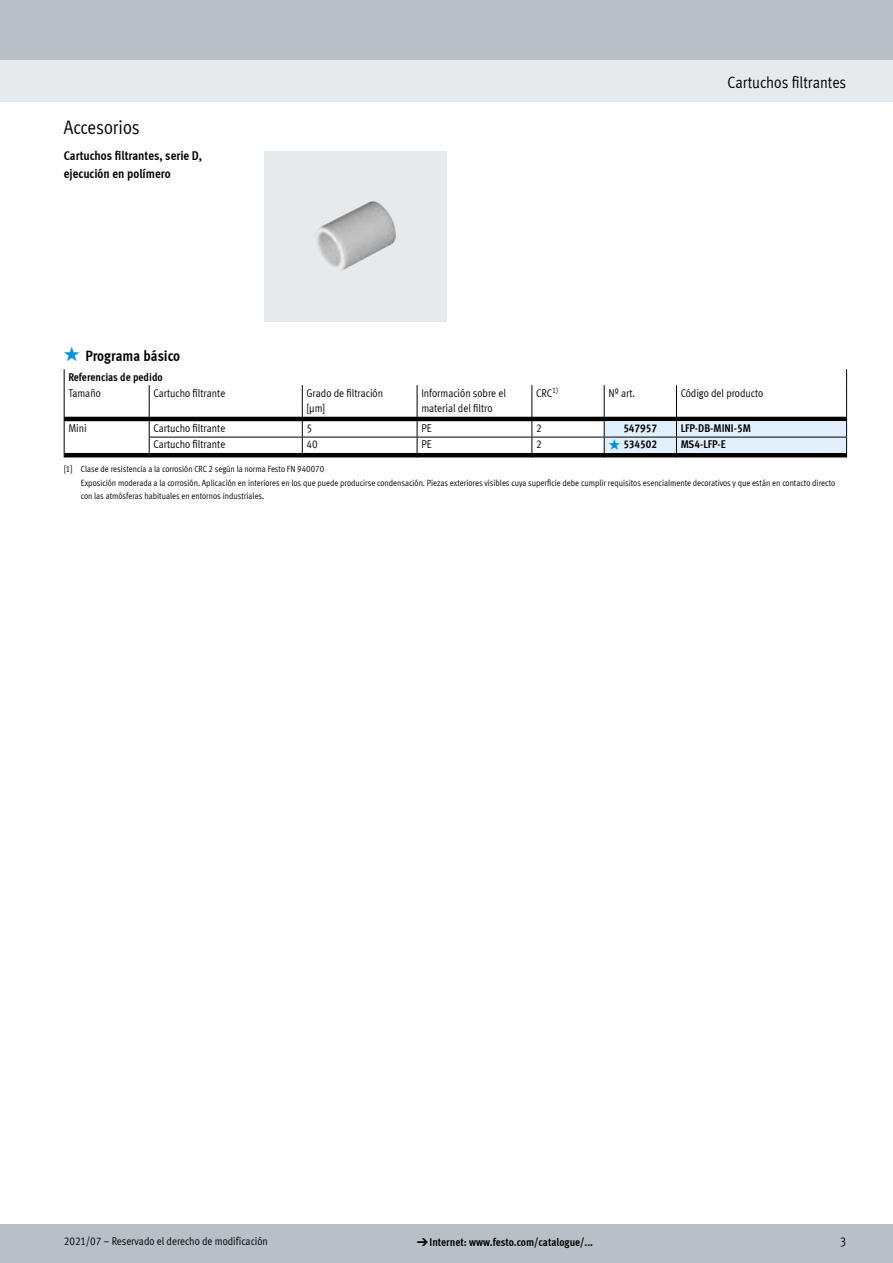
<style>
.page{position:relative;width:893px;height:1263px;background:#fff}
.page>*{position:absolute;margin:0;border:0;box-sizing:border-box;transform-origin:0 0}
.FES_title_section{font:19.5px "Meta Cond LF";color:#000}
.FES_title_family{font:16.5px "Meta Cond LF";color:#000}
.t1{font:700 15px "Meta Cond LF";color:#000}
.FES_head_accessories{font:700 12.75px/18px "Meta Cond LF";color:#000}
.t2{font:12.75px "Meta Cond LF";color:#000}
.FES_tab_head_2{font:11.25px/15px "Meta Cond LF";color:#000}
.FES_tab_head_1{font:700 11.25px "Meta Cond LF";color:#000}
.FES_tab_regular{font:11.25px "Meta Cond LF";color:#000}
.FES_type_code_head{font:11.25px "Meta Cond LF";color:#000}
.FES_type_code{font:700 11.25px "Meta Cond LF";color:#000}
.FES_type_code_in{font:700 11.25px "Meta Cond LF";color:#000}
.FES_regular{font:9px/13.5px "Meta Cond LF";color:#000}
.FES_tab_footnote_no{font:9px "Meta Cond LF";color:#000}
.s1{font-family:"Meto Pict 182";font-weight:400;color:#0095db}
.s2{font-family:"Meto Pict 182";font-weight:400}
</style>
<div class="page">
<div style="left:0;top:1225px;width:893px;height:38px;background:#b6c0c6"></div>
<div style="left:0;top:60px;width:893px;height:42px;background:#e7eaec"></div>
<div style="left:0;top:0;width:893px;height:60px;background:#b6c0c6"></div>
<div style="left:264px;top:151px;width:182px;height:170px;background:#e7eaec"></div>
<img style="left:314px;top:201px;width:82px;height:70px">
<svg style="left:64px;top:369px;width:783px;height:88px"></svg>
<p class="FES_title_section" style="left:64px;top:116px;width:78px">Accesorios</p>
<p class="FES_head_accessories" style="left:64px;top:146px;width:140px">Cartuchos filtrantes, serie D, ejecución en polímero</p>
<p class="FES_title_family" style="left:728px;top:72px;width:120px">Cartuchos filtrantes</p>
<p class="t1" style="left:64px;top:346px;width:118px"><span class="s1">q</span> Programa básico</p>
<p class="FES_tab_head_1" style="left:68px;top:370px;width:96px">Referencias de pedido</p>
<p class="FES_tab_head_2" style="left:68px;top:385px;width:34px">Tamaño</p>
<p class="FES_tab_head_2" style="left:153px;top:385px;width:73px">Cartucho filtrante</p>
<p class="FES_tab_head_2" style="left:307px;top:385px;width:78px">Grado de filtración</p>
<p class="FES_tab_head_2" style="left:421px;top:385px;width:86px">Información sobre el material del filtro</p>
<p class="FES_tab_head_2" style="left:536px;top:385px;width:23px">CRC<sup>1)</sup></p>
<p class="FES_type_code_head" style="left:608px;top:386px;width:28px">Nº art.</p>
<p class="FES_type_code_head" style="left:681px;top:386px;width:84px">Código del producto</p>
<p class="FES_tab_head_2" style="left:307px;top:401px;width:20px">[μm]</p>
<p class="FES_tab_regular" style="left:68px;top:421px;width:20px">Mini</p>
<p class="FES_tab_regular" style="left:153px;top:421px;width:73px">Cartucho filtrante</p>
<p class="FES_tab_regular" style="left:307px;top:421px;width:7px">5</p>
<p class="FES_tab_regular" style="left:421px;top:421px;width:12px">PE</p>
<p class="FES_tab_regular" style="left:536px;top:421px;width:7px">2</p>
<p class="FES_type_code_in" style="left:623px;top:421px;width:35px">547957</p>
<p class="FES_type_code" style="left:681px;top:421px;width:72px">LFP-DB-MINI-5M</p>
<p class="FES_tab_regular" style="left:153px;top:437px;width:73px">Cartucho filtrante</p>
<p class="FES_tab_regular" style="left:307px;top:437px;width:13px">40</p>
<p class="FES_tab_regular" style="left:421px;top:437px;width:12px">PE</p>
<p class="FES_tab_regular" style="left:536px;top:437px;width:7px">2</p>
<p class="FES_tab_head_1" style="left:608px;top:437px;width:50px"><span class="s1">q</span>534502</p>
<p class="FES_type_code" style="left:681px;top:437px;width:47px">MS4-LFP-E</p>
<p class="FES_tab_footnote_no" style="left:64px;top:463px;width:10px">[1]</p>
<p class="FES_regular" style="left:81px;top:462px;width:756px">Clase de resistencia a la corrosión CRC 2 según la norma Festo FN 940070<br>Exposición moderada a la corrosión. Aplicación en interiores en los que puede producirse condensación. Piezas exteriores visibles cuya superficie debe cumplir requisitos esencialmente decorativos y que están en contacto directo con las atmósferas habituales en entornos industriales.</p>
<p class="FES_tab_head_2" style="left:64px;top:1233px;width:206px">2021/07 – Reservado el derecho de modificación</p>
<p class="FES_tab_head_1" style="left:417px;top:1235px;width:178px"><span class="s2">d</span>Internet: www.festo.com/catalogue/...</p>
<h3 class="t2" style="left:840px;top:1234px;width:8px">3</h3>
</div>
